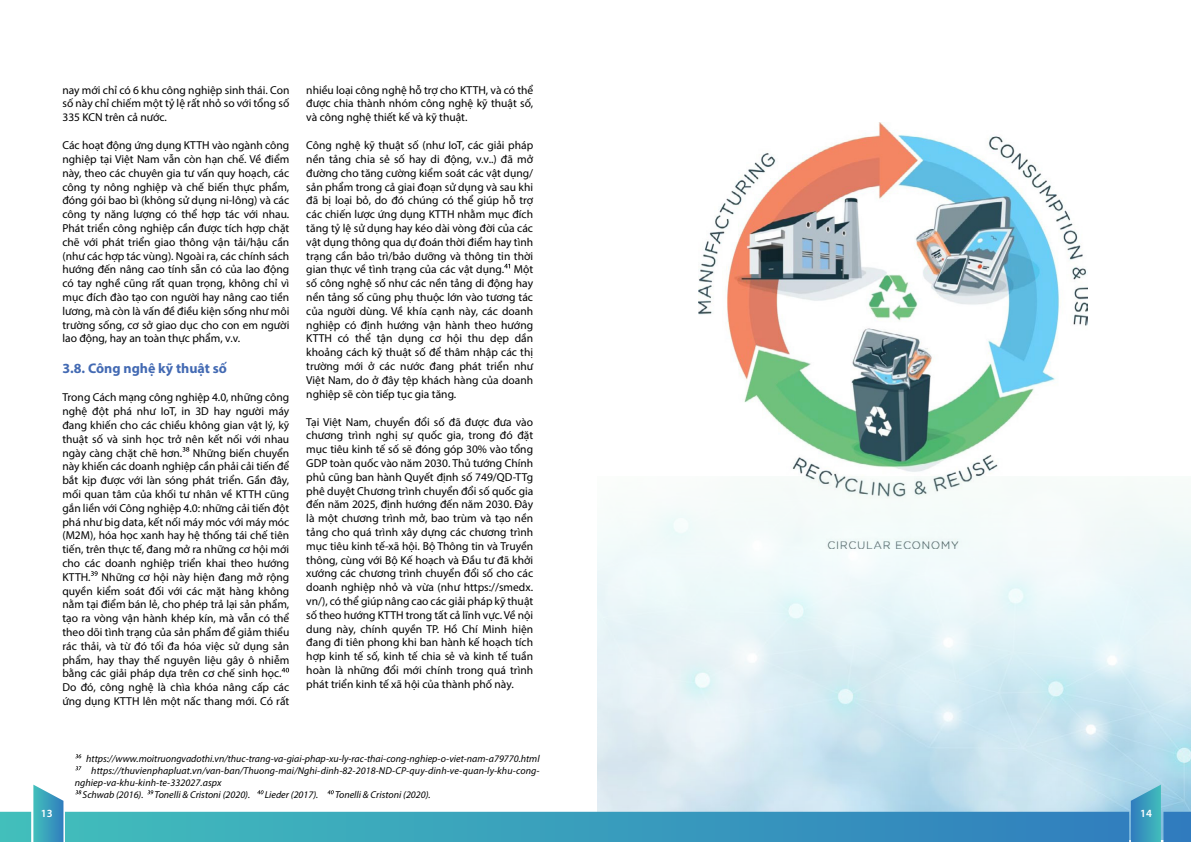
<style>
.page{position:relative;width:1191px;height:842px;background:#fff}
.page>*{position:absolute;margin:0;border:0;box-sizing:border-box;transform-origin:0 0}
.t1{font:700 14px "Myriad Pro";color:#436ab3}
.t2{font:11.5px/13.8px "Myriad Pro";color:#000;text-align:justify}
.t3{font:600 11px "Myriad Pro";color:#fff}
.t4{font:italic 10px "Myriad Pro";color:#000}
</style>
<div class="page">
<img style="left:698px;top:123px;width:390px;height:353px">
<img style="left:598px;top:476px;width:593px;height:309px">
<svg style="left:182px;top:447px;width:7px;height:5px"></svg>
<svg style="left:91px;top:571px;width:7px;height:5px"></svg>
<svg style="left:282px;top:668px;width:7px;height:4px"></svg>
<svg style="left:504px;top:264px;width:6px;height:4px"></svg>
<svg style="left:75px;top:754px;width:6px;height:4px"></svg>
<svg style="left:75px;top:766px;width:6px;height:4px"></svg>
<svg style="left:0;top:785px;width:1191px;height:57px"></svg>
<p class="t2" style="left:62px;top:83px;width:228px">nay mới chỉ có 6 khu công nghiệp sinh thái. Con số này chỉ chiếm một tỷ lệ rất nhỏ so với tổng số 335 KCN trên cả nước.</p>
<p class="t2" style="left:62px;top:138px;width:228px">Các hoạt động ứng dụng KTTH vào ngành công nghiệp tại Việt Nam vẫn còn hạn chế. Về điểm này, theo các chuyên gia tư vấn quy hoạch, các công ty nông nghiệp và chế biến thực phẩm, đóng gói bao bì (không sử dụng ni-lông) và các công ty năng lượng có thể hợp tác với nhau.<br>Phát triển công nghiệp cần được tích hợp chặt chẽ với phát triển giao thông vận tải/hậu cần (như các hợp tác vùng). Ngoài ra, các chính sách hướng đến nâng cao tính sẵn có của lao động có tay nghề cũng rất quan trọng, không chỉ vì mục đích đào tạo con người hay nâng cao tiền lương, mà còn là vấn đề điều kiện sống như môi trường sống, cơ sở giao dục cho con em người lao động, hay an toàn thực phẩm, v.v.</p>
<p class="t1" style="left:62px;top:360px;width:166px">3.8. Công nghệ kỹ thuật số</p>
<p class="t2" style="left:62px;top:390px;width:228px;text-align:left">Trong Cách mạng công nghiệp 4.0, những công nghệ đột phá như IoT, in 3D hay người máy đang khiến cho các chiều không gian vật lý, kỹ thuật số và sinh học trở nên kết nối với nhau ngày càng chặt chẽ hơn. Những biến chuyển này khiến các doanh nghiệp cần phải cải tiến để bắt kịp được với làn sóng phát triển. Gần đây, mối quan tâm của khối tư nhân về KTTH cũng gắn liền với Công nghiệp 4.0: những cải tiến đột phá như big data, kết nối máy móc với máy móc (M2M), hóa học xanh hay hệ thống tái chế tiên tiến, trên thực tế, đang mở ra những cơ hội mới cho các doanh nghiệp triển khai theo hướng KTTH. Những cơ hội này hiện đang mở rộng quyền kiểm soát đối với các mặt hàng không nằm tại điểm bán lẻ, cho phép trả lại sản phẩm, tạo ra vòng vận hành khép kín, mà vẫn có thể theo dõi tình trạng của sản phẩm để giảm thiểu rác thải, và từ đó tối đa hóa việc sử dụng sản phẩm, hay thay thế nguyên liệu gây ô nhiễm bằng các giải pháp dựa trên cơ chế sinh học.<br>Do đó, công nghệ là chìa khóa nâng cấp các ứng dụng KTTH lên một nấc thang mới. Có rất</p>
<p class="t2" style="left:306px;top:83px;width:228px">nhiều loại công nghệ hỗ trợ cho KTTH, và có thể được chia thành nhóm công nghệ kỹ thuật số, và công nghệ thiết kế và kỹ thuật.</p>
<p class="t2" style="left:306px;top:138px;width:228px">Công nghệ kỹ thuật số (như IoT, các giải pháp nền tảng chia sẻ số hay di động, v.v..) đã mở đường cho tăng cường kiểm soát các vật dụng/ sản phẩm trong cả giai đoạn sử dụng và sau khi đã bị loại bỏ, do đó chúng có thể giúp hỗ trợ các chiến lược ứng dụng KTTH nhằm mục đích tăng tỷ lệ sử dụng hay kéo dài vòng đời của các vật dụng thông qua dự đoán thời điểm hay tình trạng cần bảo trì/bảo dưỡng và thông tin thời gian thực về tình trạng của các vật dụng. Một số công nghệ số như các nền tảng di động hay nền tảng số cũng phụ thuộc lớn vào tương tác của người dùng. Về khía cạnh này, các doanh nghiệp có định hướng vận hành theo hướng KTTH có thể tận dụng cơ hội thu dẹp dần khoảng cách kỹ thuật số để thâm nhập các thị trường mới ở các nước đang phát triển như Việt Nam, do ở đây tệp khách hàng của doanh nghiệp sẽ còn tiếp tục gia tăng.</p>
<p class="t2" style="left:306px;top:415px;width:228px">Tại Việt Nam, chuyển đổi số đã được đưa vào chương trình nghị sự quốc gia, trong đó đặt mục tiêu kinh tế số sẽ đóng góp 30% vào tổng GDP toàn quốc vào năm 2030. Thủ tướng Chính phủ cũng ban hành Quyết định số 749/QD-TTg phê duyệt Chương trình chuyển đổi số quốc gia đến năm 2025, định hướng đến năm 2030. Đây là một chương trình mở, bao trùm và tạo nền tảng cho quá trình xây dựng các chương trình mục tiêu kinh tế-xã hội. Bộ Thông tin và Truyền thông, cùng với Bộ Kế hoạch và Đầu tư đã khởi xướng các chương trình chuyển đổi số cho các doanh nghiệp nhỏ và vừa (như https://smedx. vn/), có thể giúp nâng cao các giải pháp kỹ thuật số theo hướng KTTH trong tất cả lĩnh vực.Về nội dung này, chính quyền TP. Hồ Chí Minh hiện đang đi tiên phong khi ban hành kế hoạch tích hợp kinh tế số, kinh tế chia sẻ và kinh tế tuần hoàn là những đổi mới chính trong quá trình phát triển kinh tế xã hội của thành phố này.</p>
<p class="t4" style="left:86px;top:753px;width:455px">https://www.moitruongvadothi.vn/thuc-trang-va-giai-phap-xu-ly-rac-thai-cong-nghiep-o-viet-nam-a79770.html</p>
<p class="t4" style="left:91px;top:765px;width:450px">https://thuvienphapluat.vn/van-ban/Thuong-mai/Nghi-dinh-82-2018-ND-CP-quy-dinh-ve-quan-ly-khu-cong-</p>
<p class="t4" style="left:75px;top:777px;width:148px">nghiep-va-khu-kinh-te-332027.aspx</p>
<p class="t4" style="left:83px;top:789px;width:169px">Schwab (2016). Tonelli &amp; Cristoni (2020).</p>
<p class="t4" style="left:265px;top:789px;width:55px">Lieder (2017).</p>
<p class="t4" style="left:335px;top:789px;width:97px">Tonelli &amp; Cristoni (2020).</p>
<p class="t3" style="left:41px;top:806px;width:13px">13</p>
<p class="t3" style="left:1140px;top:806px;width:13px">14</p>
</div>
